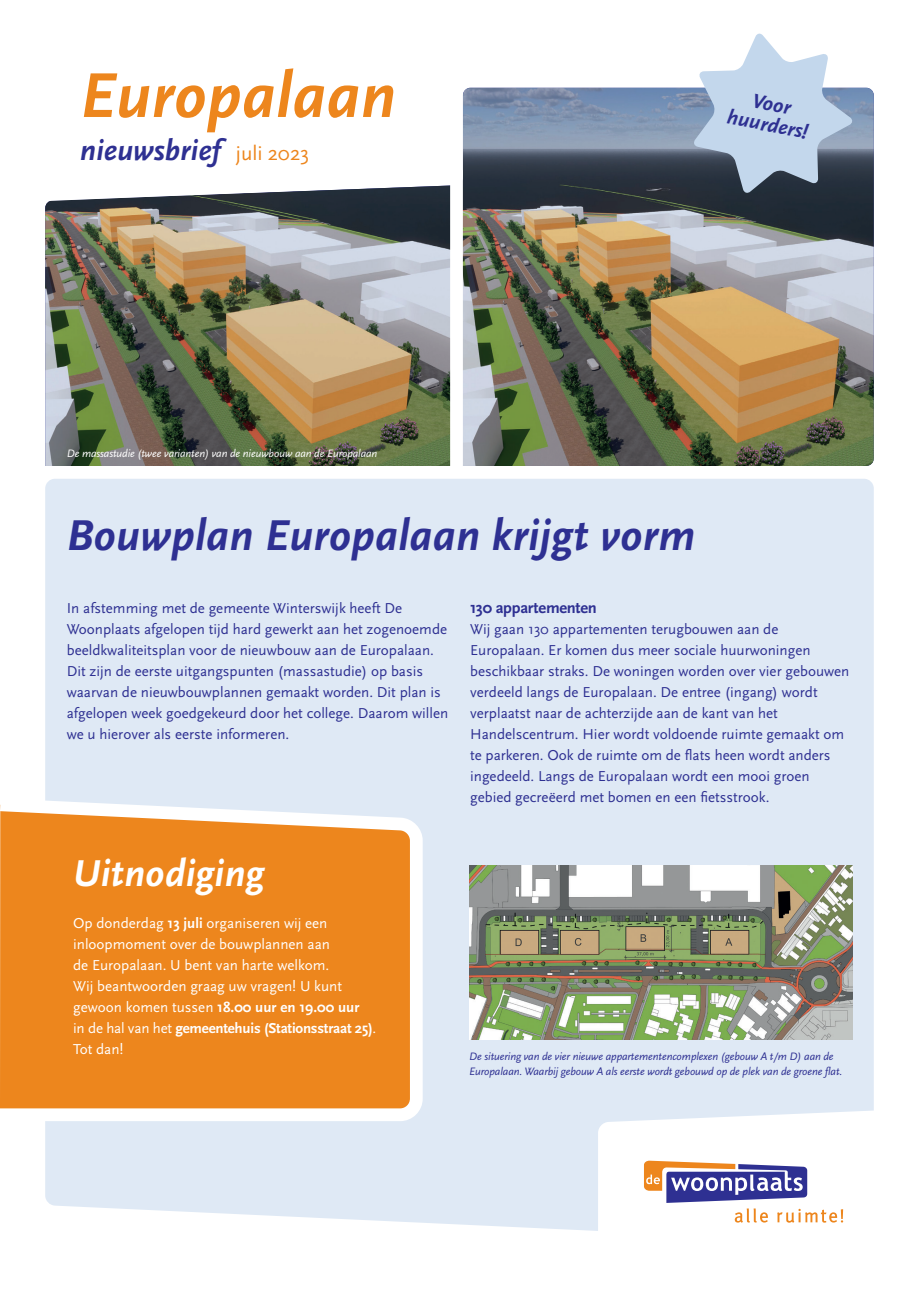
<style>
.page{position:relative;width:919px;height:1289px;background:#fff}
.page>*{position:absolute;margin:0;border:0;box-sizing:border-box;transform-origin:0 0}
.t1{font:italic 700 66px "Scala Sans Pro";color:#ed861d}
.t2{font:italic 700 45px "Scala Sans Pro";color:#2e3092}
.t3{font:italic 700 39px "Scala Sans Pro";color:#fff}
.t4{font:italic 700 30px "Scala Sans Pro";color:#2e3092}
.t5{font:italic 700 21px/21px "Scala Sans Pro";color:#2e3092;text-align:center}
.t6{font:700 16.5px "Scala Sans Pro";letter-spacing:-.015em;color:#2e3092}
.t7{font:15px/21px "Scala Sans Pro";color:#2e3092}
.t8{font:15px/21px "Scala Sans Pro";color:#fff}
.t9{font:italic 11.25px/15px "Scala Sans Pro";letter-spacing:-.01em;color:#2e3092}
.t10{font:italic 11.25px "Scala Sans Pro";letter-spacing:-.01em;color:#fff}
.s1{font-weight:400;font-style:normal;font-size:21px;color:#ed861d}
.s2{font-weight:700}
</style>
<div class="page">
<img style="left:462px;top:88px;width:411px;height:378px">
<img style="left:45px;top:205px;width:405px;height:261px">
<div style="left:450px;top:170px;width:13px;height:301px;background:#fff"></div>
<div style="left:45px;top:479px;width:828px;height:752px;background:#dfe9f5"></div>
<svg style="left:46px;top:185px;width:405px;height:20px;fill:#272e39"></svg>
<svg style="left:0;top:791px;width:429px;height:336px;background:#ed9a45"></svg>
<svg style="left:598px;top:1108px;width:276px;height:123px"></svg>
<svg style="left:734px;top:1208px;width:109px;height:14px"></svg>
<svg style="left:644px;top:1160px;width:163px;height:42px"></svg>
<img style="left:469px;top:865px;width:383px;height:174px">
<svg style="left:692px;top:33px;width:161px;height:161px"></svg>
<h1 class="t1" style="left:80px;top:58px;width:317px">Europalaan</h1>
<h3 class="t4" style="left:80px;top:132px;width:230px">nieuwsbrief <span class="s1">juli 2023</span></h3>
<h3 class="t5" style="left:733px;top:86px;width:83px;rotate:11deg">Voor huurders!</h3>
<p class="t10" style="left:67px;top:447px;width:312px">De massastudie (twee varianten) van de nieuwbouw aan de Europalaan</p>
<h2 class="t2" style="left:67px;top:509px;width:629px">Bouwplan Europalaan krijgt vorm</h2>
<p class="t7" style="left:67px;top:597px;width:383px">In afstemming met de gemeente Winterswijk heeft De Woonplaats afgelopen tijd hard gewerkt aan het zogenoemde beeldkwaliteitsplan voor de nieuwbouw aan de Europalaan.<br>Dit zijn de eerste uitgangspunten (massastudie) op basis waarvan de nieuwbouwplannen gemaakt worden. Dit plan is afgelopen week goedgekeurd door het college. Daarom willen we u hierover als eerste informeren.</p>
<p class="t6" style="left:470px;top:598px;width:128px">130 appartementen</p>
<p class="t7" style="left:470px;top:618px;width:381px">Wij gaan 130 appartementen terugbouwen aan de Europalaan. Er komen dus meer sociale huurwoningen beschikbaar straks. De woningen worden over vier gebouwen verdeeld langs de Europalaan. De entree (ingang) wordt verplaatst naar de achterzijde aan de kant van het Handelscentrum. Hier wordt voldoende ruimte gemaakt om te parkeren. Ook de ruimte om de flats heen wordt anders ingedeeld. Langs de Europalaan wordt een mooi groen gebied gecreëerd met bomen en een fietsstrook.</p>
<h3 class="t3" style="left:73px;top:851px;width:193px">Uitnodiging</h3>
<p class="t8" style="left:73px;top:912px;width:304px">Op donderdag <span class="s2">13 juli</span> organiseren wij een inloopmoment over de bouwplannen aan<br>de Europalaan. U bent van harte welkom.<br>Wij beantwoorden graag uw vragen! U kunt gewoon komen tussen <span class="s2">18.00 uur en 19.00 uur<br></span>in de hal van het <span class="s2">gemeentehuis (Stationsstraat 25)</span>.<br>Tot dan!</p>
<p class="t9" style="left:469px;top:1049px;width:374px">De situering van de vier nieuwe appartementencomplexen (gebouw A t/m D) aan de<br>Europalaan. Waarbij gebouw A als eerste wordt gebouwd op de plek van de groene flat.</p>
</div>
